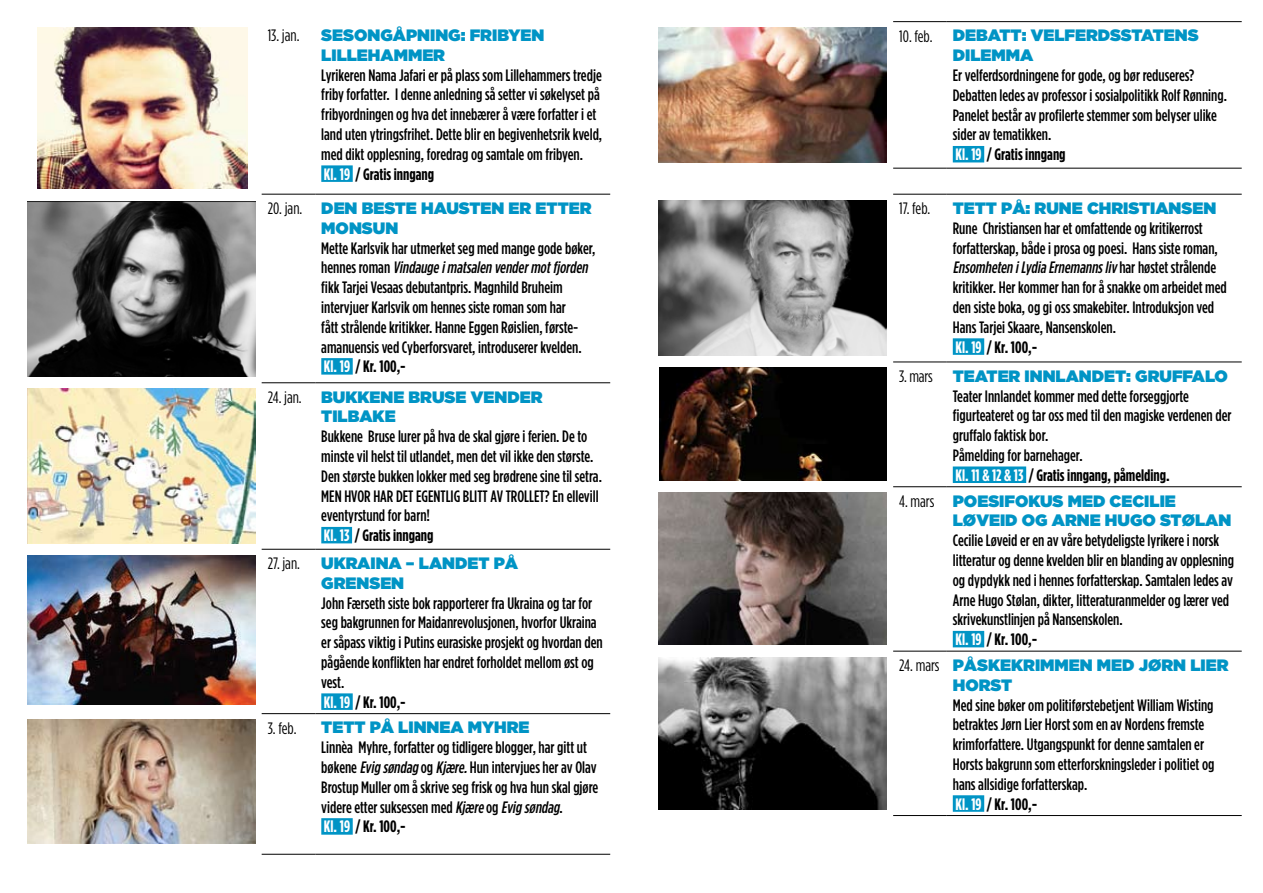
<style>
.page{position:relative;width:1263px;height:893px;background:#fff}
.page>*{position:absolute;margin:0;border:0;box-sizing:border-box;transform-origin:0 0}
.t1{font:500 condensed 16.5px/19.8px "Gotham HTF";color:#000}
.t2{font:900 16.5px/19.8px "Gotham HTF";color:#0094c5}
.t3{font:condensed 16.5px "Gotham HTF";color:#000}
.s1{font-weight:700;color:#fff}
.s2{font-weight:700}
.s3{font-weight:400;font-stretch:condensed;color:#000}
.s4{font-style:italic}
.s5{font-weight:900;font-stretch:normal;color:#0094c5}
</style>
<div class="page">
<svg style="left:27px;top:27px;width:235px;height:827px"></svg>
<hr style="left:262px;top:194px;width:53px;height:1px;background:#000">
<hr style="left:262px;top:382px;width:53px;height:1px;background:#000">
<hr style="left:315px;top:382px;width:295px;height:1px;background:#000">
<hr style="left:262px;top:549px;width:53px;height:1px;background:#000">
<hr style="left:315px;top:549px;width:295px;height:1px;background:#000">
<hr style="left:262px;top:713px;width:53px;height:1px;background:#000">
<hr style="left:315px;top:713px;width:295px;height:1px;background:#000">
<hr style="left:262px;top:854px;width:53px;height:1px;background:#000">
<hr style="left:315px;top:854px;width:295px;height:1px;background:#000">
<hr style="left:315px;top:194px;width:295px;height:1px;background:#000">
<img style="left:38px;top:27px;width:209px;height:161px">
<div style="left:321px;top:165px;width:32px;height:17px;background:#0094c5"></div>
<img style="left:27px;top:201px;width:228px;height:176px">
<div style="left:321px;top:358px;width:32px;height:17px;background:#0094c5"></div>
<img style="left:27px;top:389px;width:228px;height:154px">
<div style="left:321px;top:527px;width:31px;height:16px;background:#0094c5"></div>
<img style="left:27px;top:555px;width:228px;height:149px">
<div style="left:321px;top:693px;width:32px;height:17px;background:#0094c5"></div>
<img style="left:27px;top:720px;width:228px;height:124px">
<div style="left:321px;top:818px;width:32px;height:17px;background:#0094c5"></div>
<svg style="left:658px;top:27px;width:229px;height:783px"></svg>
<hr style="left:893px;top:21px;width:54px;height:1px;background:#000">
<hr style="left:947px;top:21px;width:295px;height:1px;background:#000">
<hr style="left:893px;top:168px;width:54px;height:1px;background:#000">
<hr style="left:947px;top:168px;width:295px;height:1px;background:#000">
<hr style="left:893px;top:194px;width:54px;height:1px;background:#000">
<hr style="left:947px;top:194px;width:295px;height:1px;background:#000">
<hr style="left:893px;top:362px;width:54px;height:1px;background:#000">
<hr style="left:947px;top:362px;width:295px;height:1px;background:#000">
<hr style="left:893px;top:486px;width:54px;height:1px;background:#000">
<hr style="left:947px;top:486px;width:295px;height:1px;background:#000">
<hr style="left:893px;top:651px;width:54px;height:1px;background:#000">
<hr style="left:947px;top:651px;width:295px;height:1px;background:#000">
<hr style="left:893px;top:815px;width:54px;height:1px;background:#000">
<hr style="left:947px;top:815px;width:295px;height:1px;background:#000">
<img style="left:659px;top:28px;width:228px;height:134px">
<div style="left:953px;top:146px;width:31px;height:16px;background:#0094c5"></div>
<img style="left:659px;top:200px;width:228px;height:156px">
<div style="left:953px;top:338px;width:31px;height:17px;background:#0094c5"></div>
<img style="left:659px;top:368px;width:228px;height:112px">
<div style="left:953px;top:466px;width:73px;height:17px;background:#0094c5"></div>
<img style="left:659px;top:493px;width:228px;height:152px">
<div style="left:953px;top:631px;width:31px;height:16px;background:#0094c5"></div>
<img style="left:659px;top:657px;width:228px;height:152px">
<div style="left:953px;top:795px;width:31px;height:17px;background:#0094c5"></div>
<p class="t3" style="left:268px;top:27px;width:33px">13. jan.</p>
<p class="t2" style="left:321px;top:25px;width:225px">SESONGÅPNING: FRIBYEN<br>LILLEHAMMER</p>
<p class="t1" style="left:321px;top:65px;width:282px">Lyrikeren Nama Jafari er på plass som Lillehammers tredje friby forfatter. I denne anledning så setter vi søkelyset på fribyordningen og hva det innebærer å være forfatter i et land uten ytringsfrihet. Dette blir en begivenhetsrik kveld, med dikt opplesning, foredrag og samtale om fribyen.<br><span class="s1">Kl. 19</span> <span class="s2">/ Gratis inngang</span></p>
<p class="t2" style="left:321px;top:198px;width:272px;text-indent:-54px"><span class="s3">20. jan.</span> DEN BESTE HAUSTEN ER ETTER<br>MONSUN</p>
<p class="t1" style="left:321px;top:237px;width:276px">Mette Karlsvik har utmerket seg med mange gode bøker, h e n n e s r o m a n <span class="s4">Vindauge imatsalen vendermotfjorden </span>fikk Tarjei Vesaas debutantpris. Magnhild Bruheim intervjuer Karlsvik om hennes siste roman som har<br>fått strålende kritikker. Hanne Eggen Røislien, første&shy;amanuensis ved Cyberforsvaret, introduserer kvelden.<br><span class="s1">Kl. 19</span> <span class="s2">/ Kr. 100,-</span></p>
<p class="t2" style="left:321px;top:386px;width:223px;text-indent:-54px"><span class="s3">24. jan.</span> BUKKENE BRUSE VENDER<br>TILBAKE</p>
<p class="t1" style="left:321px;top:426px;width:282px">Bukkene Bruse lurer på hva de skal gjøre i ferien. De to minste vil helst til utlandet, men det vil ikke den største.<br>Den største bukken lokker med seg brødrene sine til setra.<br>MEN HVOR HAR DET EGENTLIG BLITT AV TROLLET? En ellevill eventyrstund for barn!<br><span class="s1">Kl. 13</span> <span class="s2">/ Gratis inngang</span></p>
<p class="t3" style="left:268px;top:555px;width:34px">27. jan.</p>
<p class="t2" style="left:321px;top:553px;width:198px">UKRAINA – LANDET PÅ<br>GRENSEN</p>
<p class="t1" style="left:321px;top:592px;width:283px">John Færseth siste bok rapporterer fra Ukraina og tar for seg bakgrunnen for Maidanrevolusjonen, hvorfor Ukraina er såpass viktig i Putins eurasiske prosjekt og hvordan den pågående konflikten har endret forholdet mellom øst og vest.<br><span class="s1">Kl. 19</span> <span class="s2">/ Kr. 100,-</span></p>
<p class="t3" style="left:268px;top:719px;width:30px">3. feb.</p>
<p class="t2" style="left:321px;top:717px;width:210px">TETT PÅ LINNEA MYHRE</p>
<p class="t1" style="left:321px;top:737px;width:279px">Linnèa Myhre, forfatter og tidligere blogger, har gitt ut bøkene <span class="s4">Evig søndag</span> og <span class="s4">Kjære.</span>Hun intervjues her av Olav Brostup Muller om å skrive seg frisk og hva hun skal gjøre videre etter suksessen med <span class="s4">Kjære</span> og <span class="s4">Evig søndag</span>.<br><span class="s1">Kl. 19</span> <span class="s2">/ Kr. 100,-</span></p>
<p class="t2" style="left:953px;top:25px;width:245px;text-indent:-54px"><span class="s3">10. feb.</span> DEBATT: VELFERDSSTATENS<br>DILEMMA</p>
<p class="t1" style="left:953px;top:65px;width:276px">Er velferdsordningene for gode, og bør reduseres?<br>Debatten ledes av professor i sosialpolitikk Rolf Rønning.<br>Panelet består av profilerte stemmer som belyser ulike sider av tematikken.<br><span class="s1">Kl. 19</span> <span class="s2">/ Gratis inngang</span></p>
<p class="t3" style="left:899px;top:200px;width:33px">17. feb.</p>
<p class="t2" style="left:953px;top:198px;width:265px">TETT PÅ: RU NE CHRISTIANSEN</p>
<p class="t1" style="left:953px;top:218px;width:276px">Rune Christiansen har et omfattende og kritikerrost forfatterskap, både i prosa og poesi. Hans siste roman, <span class="s4">Ensomheten iLydia Ernemannsliv</span> h a r h ø s t e t s t r å l e n d e kritikker. Her kommer han for å snakke om arbeidet med den siste boka, og gi oss smakebiter. Introduksjon ved Hans Tarjei Skaare, Nansenskolen.<br><span class="s1">Kl. 19</span> <span class="s2">/ Kr. 100,-</span></p>
<p class="t3" style="left:899px;top:367px;width:66px">3. mars <span class="s5">TEATER</span></p>
<p class="t2" style="left:1025px;top:366px;width:13px">INNLANDET</p>
<p class="t2" style="left:1126px;top:366px;width:103px">: GRUFFALO</p>
<p class="t1" style="left:953px;top:385px;width:280px">Teater Innlandet kommer med dette forseggjorte figurteateret og tar oss med til den magiske verdenen der gruffalo faktisk bor.<br>Påmelding for barnehager.<br><span class="s1">Kl. 11 &amp; 12 &amp; 13</span> <span class="s2">/ Gratis inngang, påmelding.</span></p>
<p class="t2" style="left:953px;top:490px;width:280px;text-indent:-54px"><span class="s3">4. mars</span> POESIFOKUS MED CECILIE<br>LØVEID OG ARNE HUGO STØLAN</p>
<p class="t1" style="left:953px;top:530px;width:283px">Cecilie Løveid er en av våre betydeligste lyrikere i norsk litteratur og denne kvelden blir en blanding av opplesning og dypdykk ned i hennes forfatterskap. Samtalen ledes av Arne Hugo Stølan, dikter, litteraturanmelder og lærer ved skrivekunstlinjen på Nansenskolen.<br><span class="s1">Kl. 19</span> <span class="s2">/ Kr. 100,-</span></p>
<p class="t2" style="left:953px;top:655px;width:277px;text-indent:-54px"><span class="s3">24. mars</span> PÅSKEKRIMMEN MED JØRN LIER<br>HORST</p>
<p class="t1" style="left:953px;top:694px;width:263px">Med sine bøker om politiførstebetjent William Wisting betraktes Jørn Lier Horst som en av Nordens fremste krimforfattere. Utgangspunkt for denne samtalen er Horsts bakgrunn som etterforskningsleder i politiet og hans allsidige forfatterskap.<br><span class="s1">Kl. 19</span> <span class="s2">/ Kr. 100,-</span></p>
</div>
